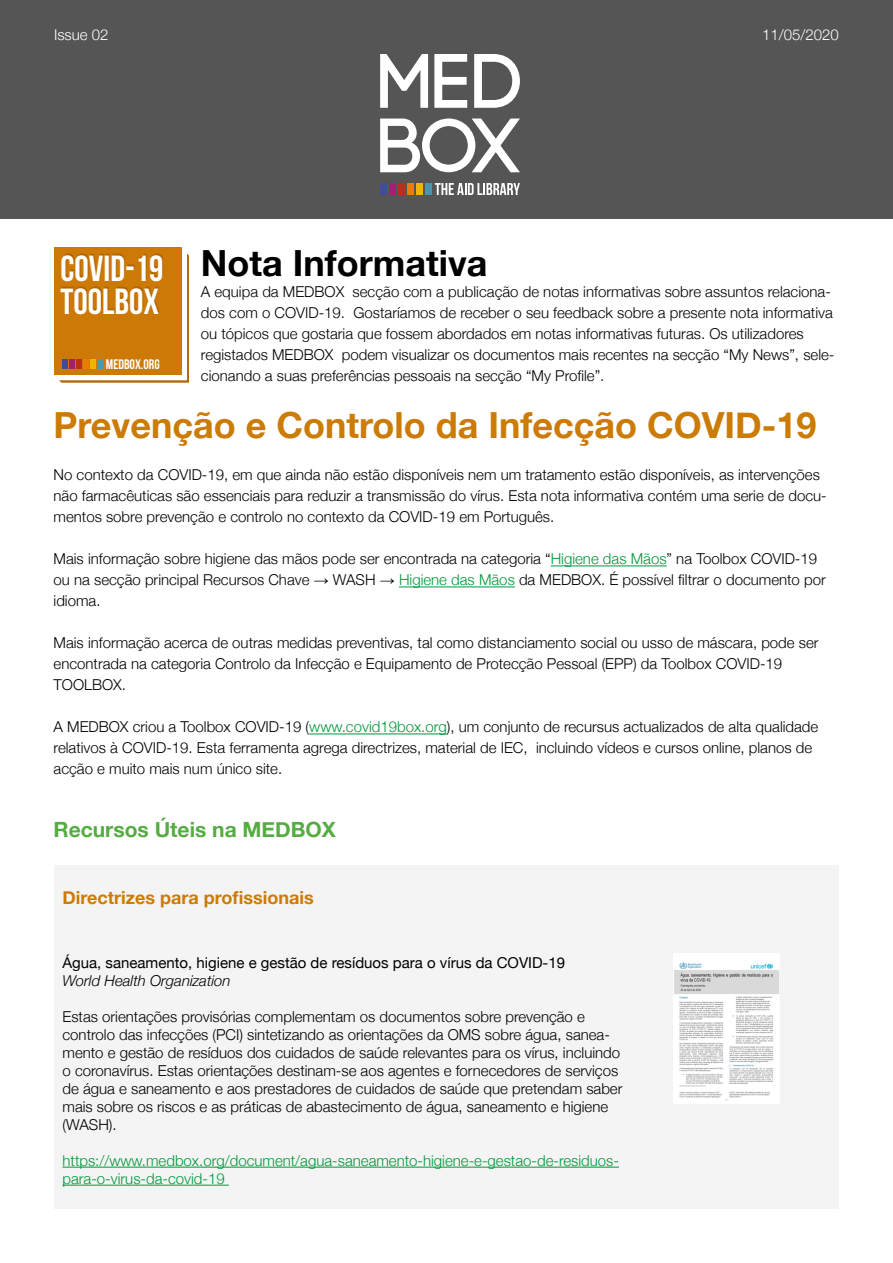
<style>
.page{position:relative;width:893px;height:1263px;background:#fff}
.page>*{position:absolute;margin:0;border:0;box-sizing:border-box;transform-origin:0 0}
.t1{font:36.3px/32.8px "Bebas Neue";color:#fff}
.t2{font:700 36px "Helvetica Neue";color:#cc7b04}
.t3{font:700 36px "Helvetica Neue";color:#000}
.t4{font:700 21px "Helvetica Neue";color:#55ac43}
.t5{font:700 18px "Helvetica Neue";color:#cc7b04}
.t6{font:300 15px/21px "Helvetica Neue";color:#000}
.t7{font:300 15px/18px "Helvetica Neue";color:#00983a}
.t8{font:15px "Helvetica Neue";color:#000}
.t9{font:italic 300 15px "Helvetica Neue";color:#000}
.t10{font:300 15px "Helvetica Neue";color:#fff}
.t11{font:13.8px "Bebas Neue";color:#fff}
.s1{color:#00983a}
.s2{font-family:"Arial";font-weight:700}
</style>
<div class="page">
<div style="left:0;top:0;width:893px;height:218px;background:#565555"></div>
<svg style="left:380px;top:118px;width:140px;height:54px"></svg>
<svg style="left:474px;top:54px;width:46px;height:54px"></svg>
<svg style="left:434px;top:54px;width:33px;height:54px"></svg>
<svg style="left:380px;top:54px;width:48px;height:54px"></svg>
<svg style="left:435px;top:183px;width:85px;height:12px"></svg>
<div style="left:425px;top:183px;width:7px;height:12px;background:#4a97ad"></div>
<div style="left:416px;top:183px;width:7px;height:12px;background:#f0b503"></div>
<div style="left:407px;top:183px;width:7px;height:12px;background:#e77f05"></div>
<div style="left:398px;top:183px;width:7px;height:12px;background:#bb2d1c"></div>
<div style="left:389px;top:183px;width:7px;height:12px;background:#a51f70"></div>
<div style="left:380px;top:183px;width:7px;height:12px;background:#424c9a"></div>
<svg style="left:59px;top:254px;width:130px;height:129px"></svg>
<div style="left:54px;top:248px;width:127px;height:127px;background:#cc7a05"></div>
<div style="left:62px;top:359px;width:6px;height:10px;background:#424a99"></div>
<div style="left:69px;top:359px;width:6px;height:10px;background:#a31f70"></div>
<div style="left:76px;top:359px;width:6px;height:10px;background:#ba2e1c"></div>
<div style="left:83px;top:359px;width:6px;height:10px;background:#e68000"></div>
<div style="left:90px;top:359px;width:5px;height:10px;background:#f0b503"></div>
<div style="left:97px;top:359px;width:5px;height:10px;background:#4a99ad"></div>
<hr style="left:551px;top:565px;width:116px;height:1px;background:#00983a">
<hr style="left:399px;top:586px;width:116px;height:1px;background:#00983a">
<hr style="left:309px;top:733px;width:138px;height:1px;background:#00983a">
<div style="left:54px;top:865px;width:785px;height:344px;background:#f5f4f4"></div>
<hr style="left:63px;top:1167px;width:556px;height:1px;background:#00983a">
<hr style="left:63px;top:1185px;width:166px;height:1px;background:#00983a">
<img style="left:673px;top:953px;width:106px;height:150px">
<p class="t10" style="left:54px;top:23px;width:56px">Issue 02</p>
<p class="t10" style="left:762px;top:23px;width:78px">11/05/2020</p>
<p class="t3" style="left:201px;top:231px;width:288px">Nota Informativa</p>
<p class="t6" style="left:201px;top:281px;width:635px">A equipa da MEDBOX secção com a publicação de notas informativas sobre assuntos relaciona&shy;dos com o COVID-19. Gostaríamos de receber o seu feedback sobre a presente nota informativa ou tópicos que gostaria que fossem abordados em notas informativas futuras. Os utilizadores registados MEDBOX podem visualizar os documentos mais recentes na secção “My News”, sele&shy;cionando a suas preferências pessoais na secção “My Profile”.</p>
<p class="t2" style="left:54px;top:392px;width:764px">Prevenção e Controlo da Infecção COVID-19</p>
<p class="t6" style="left:54px;top:464px;width:775px">No contexto da COVID-19, em que ainda não estão disponíveis nem um tratamento estão disponíveis, as intervenções não farmacêuticas são essenciais para reduzir a transmissão do vírus. Esta nota informativa contém uma serie de docu&shy;mentos sobre prevenção e controlo no contexto da COVID-19 em Português.</p>
<p class="t6" style="left:54px;top:548px;width:774px">Mais informação sobre higiene das mãos pode ser encontrada na categoria “<span class="s1">Higiene das Mãos</span>” na Toolbox COVID-19 ou na secção principal Recursos Chave <span class="s2">→</span> WASH <span class="s2">→</span> <span class="s1">Higiene das Mãos</span> da MEDBOX. É possível filtrar o documento por idioma.</p>
<p class="t6" style="left:54px;top:632px;width:766px">Mais informação acerca de outras medidas preventivas, tal como distanciamento social ou usso de máscara, pode ser encontrada na categoria Controlo da Infecção e Equipamento de Protecção Pessoal (EPP) da Toolbox COVID-19<br>TOOLBOX.</p>
<p class="t6" style="left:54px;top:716px;width:766px">A MEDBOX criou a Toolbox COVID-19 (<span class="s1">www.covid19box.org</span>), um conjunto de recursus actualizados de alta qualidade relativos à COVID-19. Esta ferramenta agrega directrizes, material de IEC, incluindo vídeos e cursos online, planos de acção e muito mais num único site.</p>
<h1 class="t1" style="left:60px;top:251px;width:105px">COVID-19<br>TOOLBOX</h1>
<p class="t11" style="left:106px;top:357px;width:55px">MEDBOX.ORG</p>
<p class="t4" style="left:54px;top:811px;width:284px">Recursos Úteis na MEDBOX</p>
<p class="t5" style="left:63px;top:881px;width:253px">Directrizes para profissionais</p>
<p class="t8" style="left:63px;top:949px;width:504px">Água, saneamento, higiene e gestão de resíduos para o vírus da COVID-19</p>
<p class="t9" style="left:63px;top:968px;width:170px">World Health Organization</p>
<p class="t6" style="left:63px;top:1006px;width:561px;line-height:18px">Estas orientações provisórias complementam os documentos sobre prevenção e controlo das infecções (PCI) sintetizando as orientações da OMS sobre água, sanea&shy;mento e gestão de resíduos dos cuidados de saúde relevantes para os vírus, incluindo o coronavírus. Estas orientações destinam-se aos agentes e fornecedores de serviços de água e saneamento e aos prestadores de cuidados de saúde que pretendam saber mais sobre os riscos e as práticas de abastecimento de água, saneamento e higiene (WASH).</p>
<p class="t7" style="left:63px;top:1150px;width:558px">https://www.medbox.org/document/agua-saneamento-higiene-e-gestao-de-residuos&shy;para-o-virus-da-covid-19</p>
</div>
